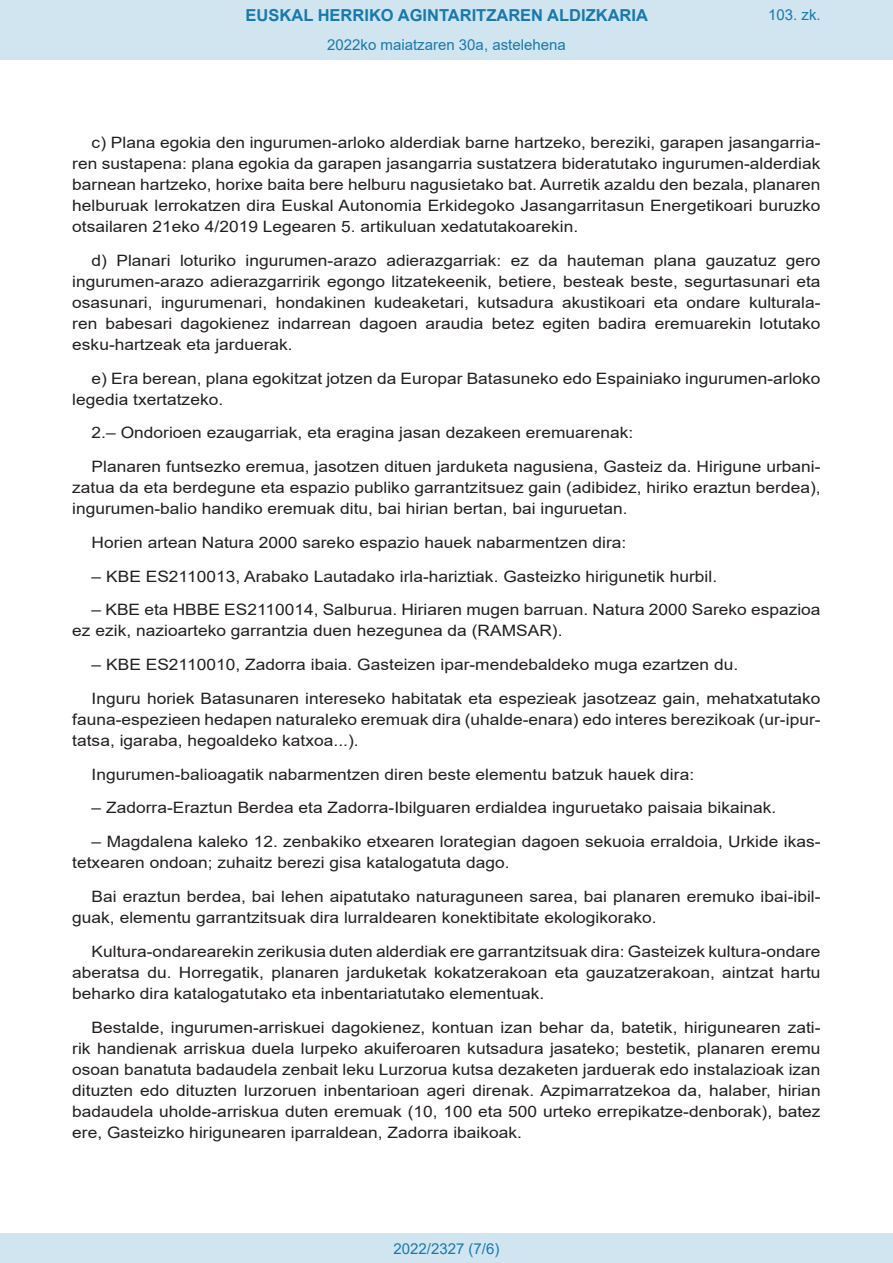
<style>
.page{position:relative;width:893px;height:1263px;background:#fff}
.page>*{position:absolute;margin:0;border:0;box-sizing:border-box;transform-origin:0 0}
.t1{font:700 16.5px "Arial";color:#1879ad}
.BOPVDetalle{font:15.6px/21px "Arial";color:#231f20;text-align:justify;scale:1.11 1}
.Paginacion_Centro{font:15px "Arial";color:#1879ad}
</style>
<div class="page">
<div style="left:0;top:0;width:893px;height:60px;background:#d0e5f0"></div>
<div style="left:0;top:1233px;width:893px;height:30px;background:#d0e5f0"></div>
<p class="t1" style="left:246px;top:3px;width:404px">EUSKAL HERRIKO AGINTARITZAREN ALDIZKARIA</p>
<p class="Paginacion_Centro" style="left:327px;top:35px;width:240px">2022ko maiatzaren 30a, astelehena</p>
<p class="Paginacion_Centro" style="left:768px;top:5px;width:54px">103. zk.</p>
<p class="BOPVDetalle" style="left:72px;top:132px;width:676px;text-indent:19px">c) Plana egokia den ingurumen-arloko alderdiak barne hartzeko, bereziki, garapen jasangarria&shy;ren sustapena: plana egokia da garapen jasangarria sustatzera bideratutako ingurumen-alderdiak barnean hartzeko, horixe baita bere helburu nagusietako bat. Aurretik azaldu den bezala, planaren helburuak lerrokatzen dira Euskal Autonomia Erkidegoko Jasangarritasun Energetikoari buruzko otsailaren 21eko 4/2019 Legearen 5. artikuluan xedatutakoarekin.</p>
<p class="BOPVDetalle" style="left:72px;top:250px;width:676px;text-indent:19px">d) Planari loturiko ingurumen-arazo adierazgarriak: ez da hauteman plana gauzatuz gero ingurumen-arazo adierazgarririk egongo litzatekeenik, betiere, besteak beste, segurtasunari eta osasunari, ingurumenari, hondakinen kudeaketari, kutsadura akustikoari eta ondare kulturala&shy;ren babesari dagokienez indarrean dagoen araudia betez egiten badira eremuarekin lotutako esku-hartzeak eta jarduerak.</p>
<p class="BOPVDetalle" style="left:72px;top:368px;width:676px;text-indent:19px">e) Era berean, plana egokitzat jotzen da Europar Batasuneko edo Espainiako ingurumen-arloko legedia txertatzeko.</p>
<p class="BOPVDetalle" style="left:92px;top:422px;width:489px">2.– Ondorioen ezaugarriak, eta eragina jasan dezakeen eremuarenak:</p>
<p class="BOPVDetalle" style="left:72px;top:456px;width:676px;text-indent:19px">Planaren funtsezko eremua, jasotzen dituen jarduketa nagusiena, Gasteiz da. Hirigune urbani&shy;zatua da eta berdegune eta espazio publiko garrantzitsuez gain (adibidez, hiriko eraztun berdea), ingurumen-balio handiko eremuak ditu, bai hirian bertan, bai inguruetan.</p>
<p class="BOPVDetalle" style="left:92px;top:532px;width:483px">Horien artean Natura 2000 sareko espazio hauek nabarmentzen dira:</p>
<p class="BOPVDetalle" style="left:92px;top:566px;width:565px">– KBE ES2110013, Arabako Lautadako irla-hariztiak. Gasteizko hirigunetik hurbil.</p>
<p class="BOPVDetalle" style="left:72px;top:599px;width:676px;text-indent:19px">– KBE eta HBBE ES2110014, Salburua. Hiriaren mugen barruan. Natura 2000 Sareko espazioa ez ezik, nazioarteko garrantzia duen hezegunea da (RAMSAR).</p>
<p class="BOPVDetalle" style="left:92px;top:654px;width:584px">– KBE ES2110010, Zadorra ibaia. Gasteizen ipar-mendebaldeko muga ezartzen du.</p>
<p class="BOPVDetalle" style="left:72px;top:688px;width:676px;text-indent:19px">Inguru horiek Batasunaren intereseko habitatak eta espezieak jasotzeaz gain, mehatxatutako fauna-espezieen hedapen naturaleko eremuak dira (uhalde-enara) edo interes berezikoak (ur-ipur&shy;tatsa, igaraba, hegoaldeko katxoa...).</p>
<p class="BOPVDetalle" style="left:92px;top:764px;width:544px">Ingurumen-balioagatik nabarmentzen diren beste elementu batzuk hauek dira:</p>
<p class="BOPVDetalle" style="left:92px;top:797px;width:618px">– Zadorra-Eraztun Berdea eta Zadorra-Ibilguaren erdialdea inguruetako paisaia bikainak.</p>
<p class="BOPVDetalle" style="left:72px;top:831px;width:676px;text-indent:19px">– Magdalena kaleko 12. zenbakiko etxearen lorategian dagoen sekuoia erraldoia, Urkide ikas&shy;tetxearen ondoan; zuhaitz berezi gisa katalogatuta dago.</p>
<p class="BOPVDetalle" style="left:72px;top:886px;width:676px;text-indent:19px">Bai eraztun berdea, bai lehen aipatutako naturaguneen sarea, bai planaren eremuko ibai-ibil&shy;guak, elementu garrantzitsuak dira lurraldearen konektibitate ekologikorako.</p>
<p class="BOPVDetalle" style="left:72px;top:941px;width:676px;text-indent:19px">Kultura-ondarearekin zerikusia duten alderdiak ere garrantzitsuak dira: Gasteizek kultura-ondare aberatsa du. Horregatik, planaren jarduketak kokatzerakoan eta gauzatzerakoan, aintzat hartu beharko dira katalogatutako eta inbentariatutako elementuak.</p>
<p class="BOPVDetalle" style="left:72px;top:1016px;width:676px;text-indent:19px">Bestalde, ingurumen-arriskuei dagokienez, kontuan izan behar da, batetik, hirigunearen zati&shy;rik handienak arriskua duela lurpeko akuiferoaren kutsadura jasateko; bestetik, planaren eremu osoan banatuta badaudela zenbait leku Lurzorua kutsa dezaketen jarduerak edo instalazioak izan dituzten edo dituzten lurzoruen inbentarioan ageri direnak. Azpimarratzekoa da, halaber, hirian badaudela uholde-arriskua duten eremuak (10, 100 eta 500 urteko errepikatze-denborak), batez ere, Gasteizko hirigunearen iparraldean, Zadorra ibaikoak.</p>
<p class="Paginacion_Centro" style="left:393px;top:1238px;width:107px">2022/2327 (7/6)</p>
</div>
